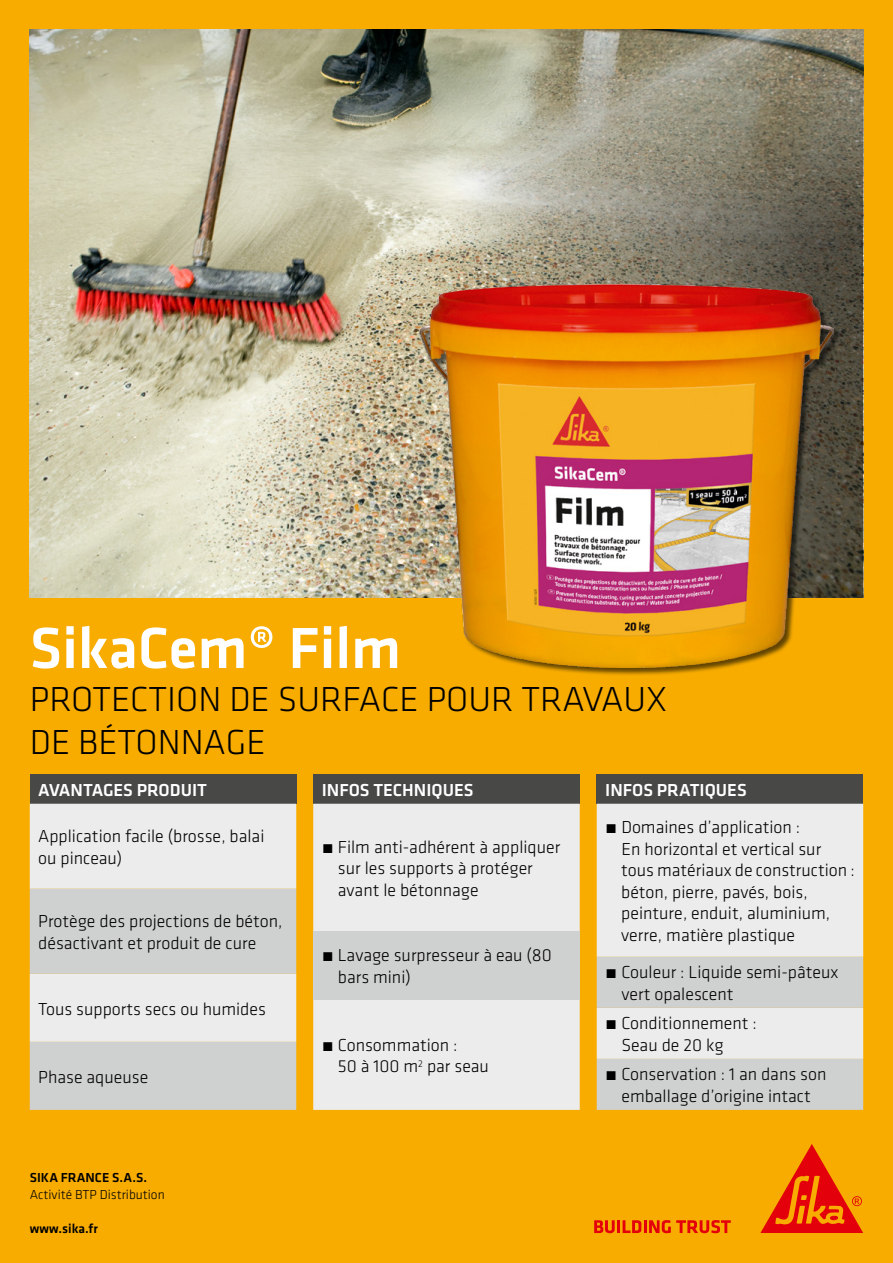
<style>
.page{position:relative;width:893px;height:1263px;background:#f8ac00}
.page>*{position:absolute;margin:0;border:0;box-sizing:border-box;transform-origin:0 0}
.t1{font:500 60px "Klavika";color:#fff}
.t2{font:300 36px/43.2px "Klavika";color:#000}
.t3{font:300 18px/21.6px "Klavika";color:#000}
.t4{font:500 18px "Klavika";color:#fff}
.t5{font:500 13.5px "Klavika";color:#000}
.t6{font:300 13.5px "Klavika";color:#000}
</style>
<div class="page">
<svg style="left:594px;top:1220px;width:137px;height:13px"></svg>
<svg style="left:760px;top:1144px;width:103px;height:89px"></svg>
<img style="left:30px;top:30px;width:416px;height:567px">
<svg style="left:446px;top:30px;width:417px;height:567px;background:#918d7a"></svg>
<div style="left:313px;top:774px;width:267px;height:30px;background:#484847"></div>
<div style="left:313px;top:804px;width:267px;height:306px;background:#ececec"></div>
<div style="left:313px;top:931px;width:267px;height:68px;background:#cfd0d0"></div>
<div style="left:597px;top:774px;width:266px;height:30px;background:#484847"></div>
<div style="left:597px;top:804px;width:266px;height:153px;background:#ececec"></div>
<svg style="left:597px;top:957px;width:266px;height:153px;background:#d8d9d8"></svg>
<div style="left:30px;top:774px;width:266px;height:30px;background:#484847"></div>
<div style="left:30px;top:804px;width:266px;height:85px;background:#ececec"></div>
<svg style="left:30px;top:889px;width:266px;height:221px;background:#d7d8d8"></svg>
<div style="left:420px;top:285px;width:422px;height:391px;background:#000;opacity:.6"></div>
<img style="left:420px;top:285px;width:413px;height:383px">
<h1 class="t1" style="left:30px;top:607px;width:373px">SikaCem® Film</h1>
<h2 class="t2" style="left:30px;top:677px;width:639px">PROTECTION DE SURFACE POUR TRAVAUX<br>DE BÉTONNAGE</h2>
<p class="t4" style="left:322px;top:777px;width:153px">INFOS TECHNIQUES</p>
<p class="t4" style="left:38px;top:777px;width:170px">AVANTAGES PRODUIT</p>
<p class="t3" style="left:38px;top:825px;width:228px">Application facile (brosse, balai ou pinceau)</p>
<p class="t4" style="left:605px;top:777px;width:143px">INFOS PRATIQUES</p>
<p class="t3" style="left:621px;top:816px;width:235px;text-indent:-16px">• Domaines d’application :<br>En horizontal et vertical sur tous matériaux de construction : béton, pierre, pavés, bois, peinture, enduit, aluminium, verre, matière plastique</p>
<p class="t3" style="left:621px;top:961px;width:218px;text-indent:-16px">• Couleur : Liquide semi-pâteux vert opalescent</p>
<p class="t3" style="left:621px;top:1012px;width:137px;text-indent:-16px">• Conditionnement :<br>Seau de 20 kg</p>
<p class="t3" style="left:605px;top:1063px;width:223px;text-align:center">• Conservation : 1 an dans son emballage d’origine intact</p>
<p class="t3" style="left:338px;top:836px;width:224px;text-indent:-16px">• Film anti-adhérent à appliquer sur les supports à protéger avant le bétonnage</p>
<p class="t3" style="left:38px;top:910px;width:246px">Protège des projections de béton, désactivant et produit de cure</p>
<p class="t3" style="left:338px;top:944px;width:215px;text-indent:-16px">• Lavage surpresseur à eau (80 bars mini)</p>
<p class="t3" style="left:38px;top:998px;width:229px">Tous supports secs ou humides</p>
<p class="t3" style="left:338px;top:1033px;width:153px;text-indent:-16px">• Consommation :<br>50 à 100 m<sup>2</sup> par seau</p>
<p class="t3" style="left:38px;top:1066px;width:112px">Phase aqueuse</p>
<p class="t5" style="left:30px;top:1169px;width:119px">SIKA FRANCE S.A.S.</p>
<p class="t6" style="left:30px;top:1187px;width:136px">Activité BTP Distribution</p>
<p class="t5" style="left:30px;top:1219px;width:70px">www.sika.fr</p>
</div>
